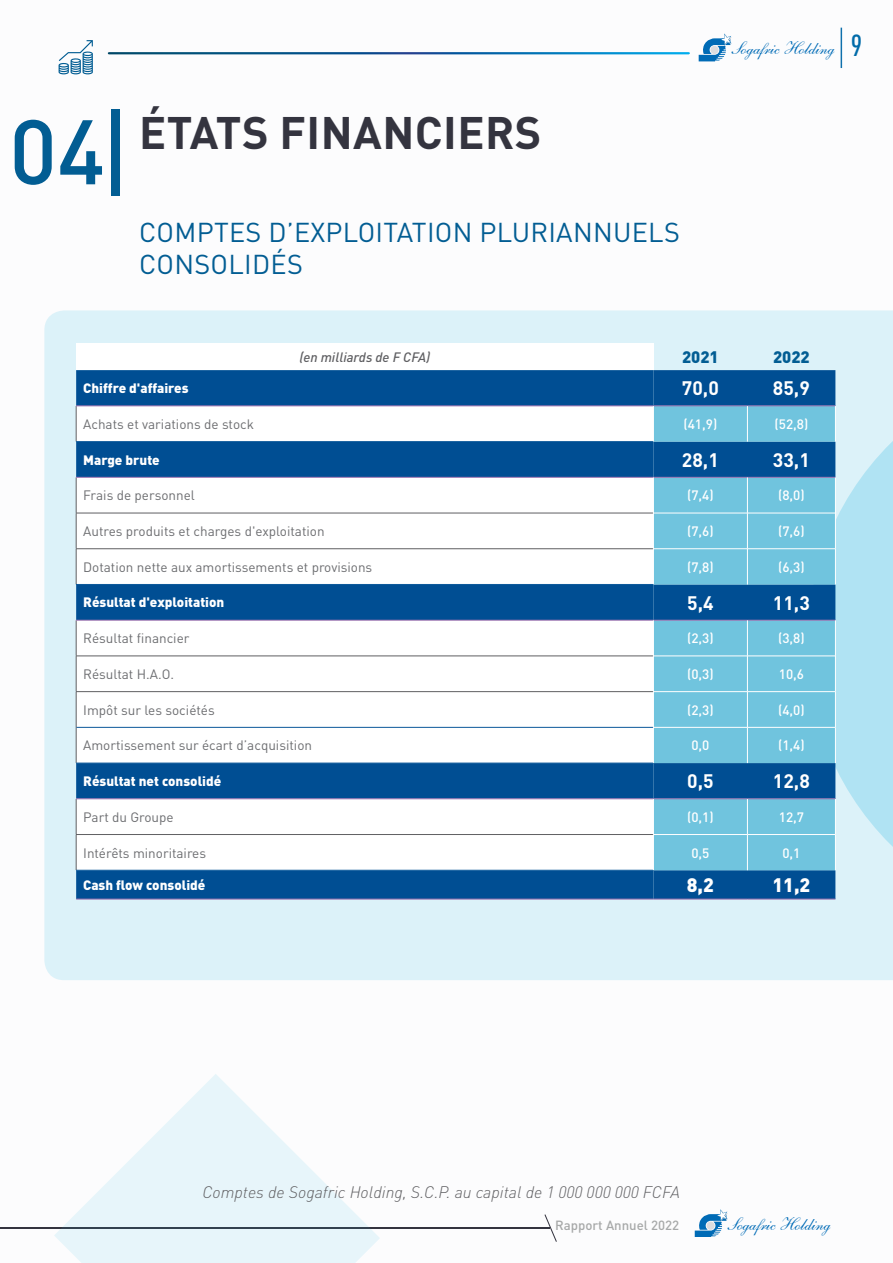
<style>
.page{position:relative;width:893px;height:1263px;background:#fff}
.page>*{position:absolute;margin:0;border:0;box-sizing:border-box;transform-origin:0 0}
.t1{font:500 90px "DINOT";color:#025d93}
.t2{font:700 45px "DINOT";letter-spacing:.01em;color:#34343f}
.t3{font:27px/32.4px "DINOT";letter-spacing:.01em;color:#025d93}
.t4{font:700 19.35px "DINOT";color:#fff}
.t5{font:900 19.35px "DINOT";color:#fff}
.t6{font:18px "Shelley Andante BT";color:#006bb6}
.t7{font:italic 300 16.5px "DINOT";color:#5f5f62}
.t8{font:900 16.5px "DINOT";color:#025d93}
.t9{font:13.5px "DINOT";color:#6c6d70}
.t10{font:500 13.5px "DINOT";color:#fff}
.t11{font:900 13.5px "DINOT";color:#fff}
.t12{font:italic 500 13.5px "DINOT";color:#5f5f62}
.t13{font:500 13.2px "DINOT";color:#a7a9a9}
.s1{font-family:"DINOT";font-weight:500;font-stretch:condensed;font-size:30px;color:#016ba9}
</style>
<div class="page">
<svg style="left:59px;top:40px;width:34px;height:34px"></svg>
<svg style="left:699px;top:33px;width:33px;height:28px"></svg>
<hr style="left:841px;top:28px;width:1px;height:40px;background:#0f70ac">
<svg style="left:695px;top:1209px;width:33px;height:27px"></svg>
<svg style="left:544px;top:1214px;width:13px;height:28px"></svg>
<hr style="left:0;top:1227px;width:550px;height:2px;background:#34343f">
<div style="left:111px;top:109px;width:9px;height:87px;background:#025d93"></div>
<svg style="left:54px;top:1074px;width:326px;height:189px;fill:#e7f5fa"></svg>
<div style="left:44px;top:310px;width:849px;height:670px;background:#dcf2f9"></div>
<div style="left:76px;top:343px;width:577px;height:27px;background:#fff"></div>
<div style="left:76px;top:370px;width:577px;height:529px;background:#004e93"></div>
<div style="left:653px;top:370px;width:182px;height:529px;background:#004e93"></div>
<div style="left:76px;top:406px;width:577px;height:36px;background:#fff"></div>
<svg style="left:653px;top:406px;width:240px;height:464px;background:#6fb7d6"></svg>
<svg style="left:76px;top:478px;width:577px;height:392px"></svg>
<svg style="left:77px;top:621px;width:576px;height:142px"></svg>
<hr style="left:653px;top:406px;width:94px;height:1px;background:#9b70af">
<hr style="left:747px;top:406px;width:89px;height:1px;background:#9b70af">
<hr style="left:653px;top:477px;width:94px;height:1px;background:#9b70af">
<hr style="left:747px;top:477px;width:89px;height:1px;background:#9b70af">
<hr style="left:653px;top:620px;width:94px;height:1px;background:#9b70af">
<hr style="left:747px;top:620px;width:89px;height:1px;background:#9b70af">
<hr style="left:653px;top:798px;width:94px;height:1px;background:#9b70af">
<hr style="left:747px;top:798px;width:89px;height:1px;background:#9b70af">
<hr style="left:653px;top:899px;width:94px;height:1px;background:#9b70af">
<hr style="left:747px;top:899px;width:88px;height:1px;background:#9b70af">
<hr style="left:76px;top:406px;width:1px;height:35px;background:#5f5f62">
<hr style="left:76px;top:477px;width:1px;height:36px;background:#5f5f62">
<hr style="left:76px;top:513px;width:577px;height:1px;background:#5f5f62">
<hr style="left:76px;top:513px;width:1px;height:35px;background:#5f5f62">
<hr style="left:76px;top:548px;width:577px;height:1px;background:#5f5f62">
<hr style="left:76px;top:549px;width:1px;height:35px;background:#5f5f62">
<hr style="left:76px;top:620px;width:1px;height:36px;background:#5f5f62">
<hr style="left:76px;top:656px;width:577px;height:1px;background:#5f5f62">
<hr style="left:76px;top:656px;width:1px;height:35px;background:#5f5f62">
<hr style="left:76px;top:691px;width:577px;height:1px;background:#5f5f62">
<hr style="left:76px;top:692px;width:1px;height:35px;background:#5f5f62">
<hr style="left:76px;top:727px;width:1px;height:36px;background:#5f5f62">
<hr style="left:76px;top:799px;width:1px;height:35px;background:#5f5f62">
<hr style="left:76px;top:834px;width:577px;height:1px;background:#5f5f62">
<hr style="left:76px;top:835px;width:1px;height:35px;background:#5f5f62">
<hr style="left:76px;top:406px;width:577px;height:1px;background:#9b70af">
<hr style="left:76px;top:441px;width:578px;height:1px;background:#0b589a">
<hr style="left:76px;top:477px;width:577px;height:1px;background:#9b70af">
<hr style="left:76px;top:584px;width:578px;height:1px;background:#0b589a">
<hr style="left:76px;top:620px;width:577px;height:1px;background:#9b70af">
<hr style="left:76px;top:727px;width:577px;height:1px;background:#0b589a">
<hr style="left:76px;top:763px;width:578px;height:1px;background:#0b589a">
<hr style="left:76px;top:798px;width:577px;height:1px;background:#9b70af">
<hr style="left:76px;top:870px;width:578px;height:1px;background:#0b589a">
<hr style="left:76px;top:899px;width:577px;height:1px;background:#9b70af">
<hr style="left:653px;top:406px;width:1px;height:35px;background:#fff">
<hr style="left:747px;top:406px;width:1px;height:36px;background:#fff">
<hr style="left:835px;top:406px;width:1px;height:36px;background:#fff">
<hr style="left:653px;top:477px;width:1px;height:36px;background:#fff">
<hr style="left:747px;top:477px;width:1px;height:36px;background:#fff">
<hr style="left:835px;top:477px;width:1px;height:36px;background:#fff">
<hr style="left:653px;top:513px;width:1px;height:36px;background:#fff">
<hr style="left:747px;top:513px;width:1px;height:35px;background:#fff">
<hr style="left:835px;top:513px;width:1px;height:36px;background:#fff">
<hr style="left:653px;top:549px;width:1px;height:35px;background:#fff">
<hr style="left:747px;top:549px;width:1px;height:35px;background:#fff">
<hr style="left:835px;top:549px;width:1px;height:35px;background:#fff">
<hr style="left:653px;top:620px;width:1px;height:36px;background:#fff">
<hr style="left:747px;top:620px;width:1px;height:36px;background:#fff">
<hr style="left:835px;top:620px;width:1px;height:36px;background:#fff">
<hr style="left:653px;top:656px;width:1px;height:36px;background:#fff">
<hr style="left:747px;top:656px;width:1px;height:35px;background:#fff">
<hr style="left:835px;top:656px;width:1px;height:36px;background:#fff">
<hr style="left:653px;top:692px;width:1px;height:35px;background:#fff">
<hr style="left:747px;top:692px;width:1px;height:35px;background:#fff">
<hr style="left:835px;top:692px;width:1px;height:35px;background:#fff">
<hr style="left:653px;top:727px;width:94px;height:1px;background:#fff">
<hr style="left:653px;top:727px;width:1px;height:36px;background:#fff">
<hr style="left:747px;top:727px;width:89px;height:1px;background:#fff">
<hr style="left:747px;top:727px;width:1px;height:36px;background:#fff">
<hr style="left:835px;top:727px;width:1px;height:36px;background:#fff">
<hr style="left:653px;top:799px;width:1px;height:35px;background:#fff">
<hr style="left:747px;top:799px;width:1px;height:35px;background:#fff">
<hr style="left:835px;top:799px;width:1px;height:35px;background:#fff">
<hr style="left:653px;top:834px;width:1px;height:36px;background:#fff">
<hr style="left:747px;top:835px;width:1px;height:35px;background:#fff">
<hr style="left:835px;top:834px;width:1px;height:36px;background:#fff">
<hr style="left:654px;top:513px;width:93px;height:1px;background:#fff">
<hr style="left:747px;top:513px;width:88px;height:1px;background:#fff">
<hr style="left:654px;top:548px;width:93px;height:1px;background:#fff">
<hr style="left:747px;top:548px;width:88px;height:1px;background:#fff">
<hr style="left:654px;top:656px;width:93px;height:1px;background:#fff">
<hr style="left:747px;top:656px;width:88px;height:1px;background:#fff">
<hr style="left:654px;top:691px;width:93px;height:1px;background:#fff">
<hr style="left:747px;top:691px;width:88px;height:1px;background:#fff">
<hr style="left:654px;top:834px;width:93px;height:1px;background:#fff">
<hr style="left:747px;top:834px;width:88px;height:1px;background:#fff">
<h1 class="t1" style="left:9px;top:94px;width:97px">04</h1>
<h2 class="t2" style="left:139px;top:103px;width:404px">ÉTATS FINANCIERS</h2>
<h3 class="t3" style="left:139px;top:215px;width:542px">COMPTES D’EXPLOITATION PLURIANNUELS<br>CONSOLIDÉS</h3>
<h3 class="t6" style="left:730px;top:37px;width:133px">Sogafric Holding <span class="s1">9</span></h3>
<p class="t12" style="left:299px;top:348px;width:132px">(en milliards de F CFA)</p>
<p class="t8" style="left:682px;top:346px;width:38px">2021</p>
<p class="t8" style="left:773px;top:346px;width:38px">2022</p>
<p class="t11" style="left:83px;top:379px;width:107px">Chiffre d'affaires</p>
<h3 class="t4" style="left:682px;top:376px;width:38px">70,0</h3>
<h3 class="t4" style="left:773px;top:376px;width:38px">85,9</h3>
<p class="t9" style="left:83px;top:415px;width:172px">Achats et variations de stock</p>
<p class="t10" style="left:683px;top:415px;width:35px">(41,9)</p>
<p class="t10" style="left:774px;top:415px;width:35px">(52,8)</p>
<p class="t11" style="left:83px;top:450px;width:78px">Marge brute</p>
<h3 class="t4" style="left:682px;top:447px;width:38px">28,1</h3>
<h3 class="t4" style="left:773px;top:447px;width:38px">33,1</h3>
<p class="t9" style="left:83px;top:486px;width:113px">Frais de personnel</p>
<p class="t10" style="left:687px;top:487px;width:28px">(7,4)</p>
<p class="t10" style="left:778px;top:487px;width:28px">(8,0)</p>
<p class="t9" style="left:83px;top:522px;width:243px">Autres produits et charges d'exploitation</p>
<p class="t10" style="left:687px;top:522px;width:28px">(7,6)</p>
<p class="t10" style="left:778px;top:522px;width:28px">(7,6)</p>
<p class="t9" style="left:83px;top:558px;width:291px">Dotation nette aux amortissements et provisions</p>
<p class="t10" style="left:687px;top:558px;width:28px">(7,8)</p>
<p class="t10" style="left:778px;top:558px;width:28px">(6,3)</p>
<p class="t11" style="left:83px;top:593px;width:143px">Résultat d'exploitation</p>
<h3 class="t4" style="left:687px;top:590px;width:28px">5,4</h3>
<h3 class="t4" style="left:773px;top:590px;width:38px">11,3</h3>
<p class="t9" style="left:83px;top:629px;width:108px">Résultat financier</p>
<p class="t10" style="left:687px;top:630px;width:28px">(2,3)</p>
<p class="t10" style="left:778px;top:630px;width:28px">(3,8)</p>
<p class="t9" style="left:83px;top:665px;width:92px">Résultat H.A.O.</p>
<p class="t10" style="left:687px;top:665px;width:28px">(0,3)</p>
<p class="t10" style="left:779px;top:665px;width:27px">10,6</p>
<p class="t9" style="left:83px;top:701px;width:133px">Impôt sur les sociétés</p>
<p class="t10" style="left:687px;top:701px;width:28px">(2,3)</p>
<p class="t10" style="left:778px;top:701px;width:28px">(4,0)</p>
<p class="t9" style="left:83px;top:736px;width:230px">Amortissement sur écart d’acquisition</p>
<p class="t10" style="left:691px;top:737px;width:20px">0,0</p>
<p class="t10" style="left:778px;top:737px;width:28px">(1,4)</p>
<p class="t11" style="left:83px;top:772px;width:140px">Résultat net consolidé</p>
<h3 class="t4" style="left:687px;top:769px;width:28px">0,5</h3>
<h3 class="t4" style="left:773px;top:769px;width:38px">12,8</h3>
<p class="t9" style="left:83px;top:808px;width:92px">Part du Groupe</p>
<p class="t10" style="left:687px;top:808px;width:28px">(0,1)</p>
<p class="t10" style="left:779px;top:808px;width:27px">12,7</p>
<p class="t9" style="left:83px;top:843px;width:124px">Intérêts minoritaires</p>
<p class="t10" style="left:691px;top:844px;width:20px">0,5</p>
<p class="t10" style="left:782px;top:844px;width:20px">0,1</p>
<p class="t11" style="left:83px;top:876px;width:124px">Cash flow consolidé</p>
<h3 class="t5" style="left:687px;top:872px;width:29px">8,2</h3>
<h3 class="t5" style="left:772px;top:872px;width:39px">11,2</h3>
<p class="t7" style="left:203px;top:1180px;width:479px">Comptes de Sogafric Holding, S.C.P. au capital de 1 000 000 000 FCFA</p>
<p class="t13" style="left:555px;top:1217px;width:125px">Rapport Annuel 2022</p>
<h3 class="t6" style="left:727px;top:1212px;width:105px">Sogafric Holding</h3>
</div>
